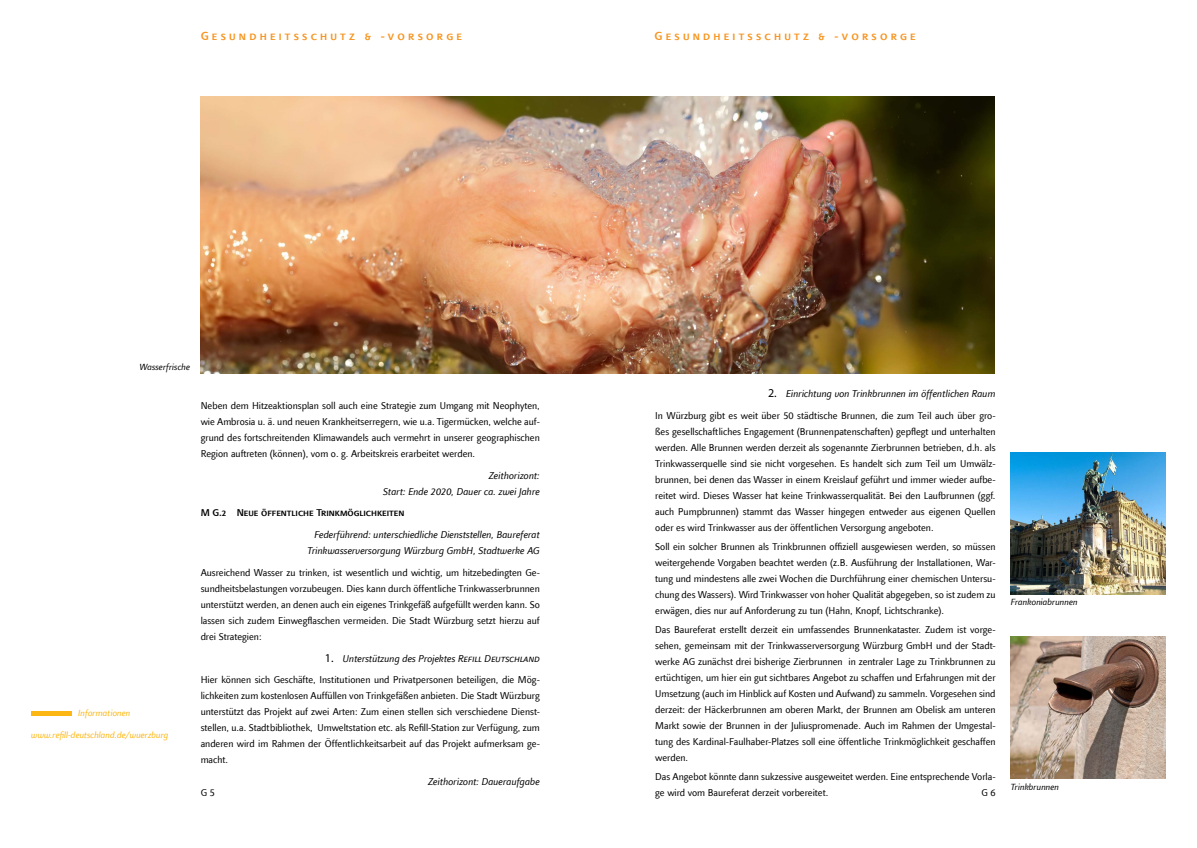
<style>
.page{position:relative;width:1197px;height:848px;background:#fff}
.page>*{position:absolute;margin:0;border:0;box-sizing:border-box;transform-origin:0 0}
.t1{font:500 12px "Finnegan LT Com";letter-spacing:.27em;color:#f7941e}
.t2{font:10px/16px "Finnegan LT Com";color:#000;text-align:justify}
.t3{font:italic 10px "Finnegan LT Com";color:#000}
.t4{font:500 10px "Finnegan LT Com";letter-spacing:.02em;color:#000}
.t5{font:italic 9px "Finnegan LT Com";color:#fdb714}
.t6{font:italic 9px "Finnegan LT Com";color:#000}
.s1{font-family:"Myriad Pro";font-style:normal;font-size:12px}
</style>
<div class="page">
<hr style="left:31px;top:711px;width:41px;height:4px;background:#fdb714">
<img style="left:1010px;top:636px;width:155px;height:142px">
<img style="left:201px;top:96px;width:793px;height:277px">
<img style="left:1010px;top:452px;width:155px;height:142px">
<p class="t1" style="left:201px;top:29px;width:263px">Gesundheitsschutz &amp; -vorsorge</p>
<p class="t1" style="left:654px;top:29px;width:263px">Gesundheitsschutz &amp; -vorsorge</p>
<p class="t6" style="left:139px;top:362px;width:52px">Wasserfrische</p>
<p class="t5" style="left:78px;top:707px;width:54px">Informationen</p>
<p class="t5" style="left:31px;top:729px;width:139px">www.refill-deutschland.de/wuerzburg</p>
<p class="t3" style="left:768px;top:388px;width:229px"><span class="s1">2.</span> Einrichtung von Trinkbrunnen im öffentlichen Raum</p>
<p class="t2" style="left:655px;top:407px;width:342px">In Würzburg gibt es weit über 50 städtische Brunnen, die zum Teil auch über gro&shy;ßes gesellschaftliches Engagement (Brunnenpatenschaften) gepflegt und unterhalten werden. Alle Brunnen werden derzeit als sogenannte Zierbrunnen betrieben, d.h. als Trinkwasserquelle sind sie nicht vorgesehen. Es handelt sich zum Teil um Umwälz&shy;brunnen, bei denen das Wasser in einem Kreislauf geführt und immer wieder aufbe&shy;reitet wird. Dieses Wasser hat keine Trinkwasserqualität. Bei den Laufbrunnen (ggf. auch Pumpbrunnen) stammt das Wasser hingegen entweder aus eigenen Quellen oder es wird Trinkwasser aus der öffentlichen Versorgung angeboten.</p>
<p class="t2" style="left:655px;top:538px;width:342px">Soll ein solcher Brunnen als Trinkbrunnen offiziell ausgewiesen werden, so müssen weitergehende Vorgaben beachtet werden (z.B. Ausführung der Installationen, War&shy;tung und mindestens alle zwei Wochen die Durchführung einer chemischen Untersu&shy;chung des Wassers). Wird Trinkwasser von hoher Qualität abgegeben, so ist zudem zu erwägen, dies nur auf Anforderung zu tun (Hahn, Knopf, Lichtschranke).</p>
<p class="t2" style="left:655px;top:621px;width:342px">Das Baureferat erstellt derzeit ein umfassendes Brunnenkataster. Zudem ist vorge&shy;sehen, gemeinsam mit der Trinkwasserversorgung Würzburg GmbH und der Stadt&shy;werke AG zunächst drei bisherige Zierbrunnen in zentraler Lage zu Trinkbrunnen zu ertüchtigen, um hier ein gut sichtbares Angebot zu schaffen und Erfahrungen mit der Umsetzung (auch im Hinblick auf Kosten und Aufwand) zu sammeln. Vorgesehen sind derzeit: der Häckerbrunnen am oberen Markt, der Brunnen am Obelisk am unteren Markt sowie der Brunnen in der Juliuspromenade. Auch im Rahmen der Umgestal&shy;tung des Kardinal-Faulhaber-Platzes soll eine öffentliche Trinkmöglichkeit geschaffen werden.</p>
<p class="t2" style="left:655px;top:768px;width:342px">Das Angebot könnte dann sukzessive ausgeweitet werden. Eine entsprechende Vorla&shy;ge wird vom Baureferat derzeit vorbereitet.</p>
<p class="t2" style="left:201px;top:398px;width:340px">Neben dem Hitzeaktionsplan soll auch eine Strategie zum Umgang mit Neophyten, wie Ambrosia u. ä. und neuen Krankheitserregern, wie u.a. Tigermücken, welche auf&shy;grund des fortschreitenden Klimawandels auch vermehrt in unserer geographischen Region auftreten (können), vom o. g. Arbeitskreis erarbeitet werden.</p>
<p class="t3" style="left:488px;top:469px;width:53px">Zeithorizont:</p>
<p class="t3" style="left:383px;top:485px;width:158px">Start: Ende 2020, Dauer ca. zwei Jahre</p>
<p class="t4" style="left:201px;top:507px;width:205px">M G.2 Neue öffentliche Trinkmöglichkeiten</p>
<p class="t3" style="left:314px;top:529px;width:227px">Federführend: unterschiedliche Dienststellen, Baureferat</p>
<p class="t3" style="left:307px;top:545px;width:234px">Trinkwasserversorgung Würzburg GmbH, Stadtwerke AG</p>
<p class="t2" style="left:201px;top:564px;width:340px">Ausreichend Wasser zu trinken, ist wesentlich und wichtig, um hitzebedingten Ge&shy;sundheitsbelastungen vorzubeugen. Dies kann durch öffentliche Trinkwasserbrunnen unterstützt werden, an denen auch ein eigenes Trinkgefäß aufgefüllt werden kann. So lassen sich zudem Einwegflaschen vermeiden. Die Stadt Würzburg setzt hierzu auf drei Strategien:</p>
<p class="t3" style="left:325px;top:652px;width:216px"><span class="s1">1.</span> Unterstützung des Projektes Refill Deutschland</p>
<p class="t2" style="left:201px;top:672px;width:340px">Hier können sich Geschäfte, Institutionen und Privatpersonen beteiligen, die Mög&shy;lichkeiten zum kostenlosen Auffüllen von Trinkgefäßen anbieten. Die Stadt Würzburg unterstützt das Projekt auf zwei Arten: Zum einen stellen sich verschiedene Dienst&shy;stellen, u.a. Stadtbibliothek, Umweltstation etc. als Refill-Station zur Verfügung, zum anderen wird im Rahmen der Öffentlichkeitsarbeit auf das Projekt aufmerksam ge&shy;macht.</p>
<p class="t3" style="left:428px;top:775px;width:113px">Zeithorizont: Daueraufgabe</p>
<p class="t2" style="left:201px;top:784px;width:16px">G 5</p>
<p class="t2" style="left:981px;top:784px;width:16px">G 6</p>
<p class="t6" style="left:1010px;top:597px;width:69px">Frankoniabrunnen</p>
<p class="t6" style="left:1010px;top:781px;width:50px">Trinkbrunnen</p>
</div>
